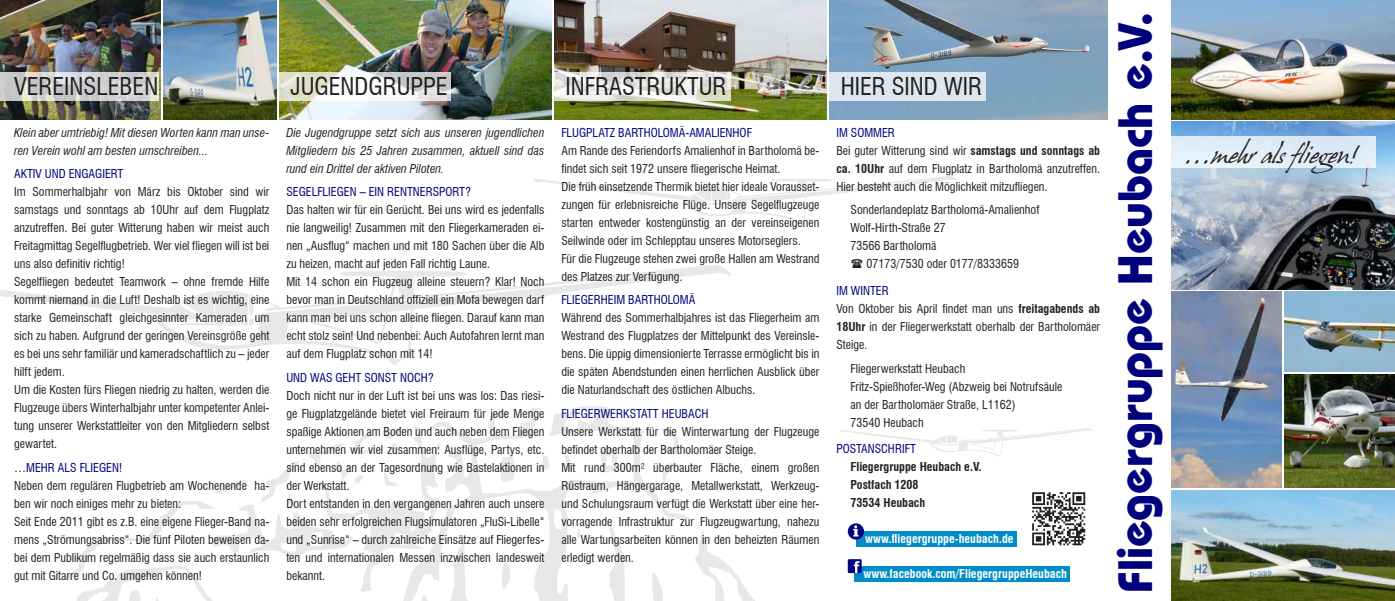
<style>
.page{position:relative;width:1395px;height:601px;background:#fff}
.page>*{position:absolute;margin:0;border:0;box-sizing:border-box;transform-origin:0 0}
.t1{font:700 48px "Bauhaus IT Cby BT";color:#00007d}
.t2{font:condensed 24px "Swiss 721 BT";color:#231f20}
.t3{font:22px "Hans Hand";color:#231f20}
.t4{font:condensed 12px/18px "Swiss 721 BT";color:#231f20}
.t5{font:italic condensed 12px/18px "Swiss 721 BT";color:#231f20;text-align:justify}
.t6{font:condensed 12px "Swiss 721 BT";color:#00007d}
.t7{font:700 condensed 12px "Swiss 721 BT";color:#fff}
.t8{font:700 condensed 12px/18px "Swiss 721 BT";color:#231f20}
.s1{color:#00007d}
.s2{font-weight:700}
</style>
<div class="page">
<svg style="left:65px;top:406px;width:690px;height:195px"></svg>
<svg style="left:840px;top:428px;width:253px;height:29px"></svg>
<svg style="left:0;top:265px;width:731px;height:101px"></svg>
<svg style="left:533px;top:176px;width:425px;height:48px"></svg>
<img style="left:554px;top:0;width:272px;height:119px">
<svg style="left:554px;top:72px;width:177px;height:28px"></svg>
<img style="left:0;top:0;width:160px;height:119px">
<img style="left:163px;top:0;width:113px;height:119px">
<svg style="left:0;top:72px;width:159px;height:28px;background:#d0d1d0"></svg>
<img style="left:279px;top:0;width:272px;height:119px">
<svg style="left:279px;top:72px;width:172px;height:28px"></svg>
<img style="left:829px;top:0;width:278px;height:119px">
<div style="left:829px;top:72px;width:156px;height:28px;background:#dee7f0"></div>
<div style="left:856px;top:531px;width:160px;height:16px;background:#008cc7"></div>
<svg style="left:848px;top:523px;width:16px;height:17px"></svg>
<svg style="left:853px;top:525px;width:5px;height:11px"></svg>
<div style="left:854px;top:566px;width:216px;height:15px;background:#008cc7"></div>
<div style="left:848px;top:559px;width:13px;height:14px;background:#00007d"></div>
<svg style="left:854px;top:561px;width:6px;height:12px"></svg>
<img style="left:1171px;top:490px;width:224px;height:111px">
<img style="left:1171px;top:292px;width:110px;height:196px">
<img style="left:1284px;top:292px;width:111px;height:79px">
<img style="left:1284px;top:374px;width:111px;height:114px">
<img style="left:1171px;top:122px;width:224px;height:167px">
<div style="left:1171px;top:136px;width:204px;height:32px;background:#dfedf8"></div>
<img style="left:1171px;top:0;width:224px;height:119px">
<svg style="left:1032px;top:492px;width:54px;height:54px"></svg>
<svg style="left:1032px;top:492px;width:53px;height:53px"></svg>
<h2 class="t2" style="left:14px;top:72px;width:146px">Vereinsleben</h2>
<h2 class="t2" style="left:291px;top:72px;width:159px">Jugendgruppe</h2>
<h2 class="t2" style="left:566px;top:72px;width:162px">Infrastruktur</h2>
<h2 class="t2" style="left:840px;top:72px;width:143px">Hier sind wir</h2>
<p class="t5" style="left:14px;top:123px;width:257px">Klein aber umtriebig! Mit diesen Worten kann man unse&shy;ren Verein wohl am besten umschreiben...</p>
<p class="t6" style="left:14px;top:167px;width:111px">aktiv und engagiert</p>
<p class="t4" style="left:14px;top:183px;width:257px">Im Sommerhalbjahr von März bis Oktober sind wir samstags und sonntags ab 10Uhr auf dem Flugplatz anzutreffen. Bei guter Witterung haben wir meist auch Freitagmittag Segelflugbetrieb. Wer viel fliegen will ist bei uns also definitiv richtig!<br>Segelfliegen bedeutet Teamwork – ohne fremde Hilfe kommt niemand in die Luft! Deshalb ist es wichtig, eine starke Gemeinschaft gleichgesinnter Kameraden um sich zu haben. Aufgrund der geringen Vereinsgröße geht es bei uns sehr familiär und kameradschaftlich zu – jeder hilft jedem.<br>Um die Kosten fürs Fliegen niedrig zu halten, werden die Flugzeuge übers Winterhalbjahr unter kompetenter Anlei&shy;tung unserer Werkstattleiter von den Mitgliedern selbst gewartet.</p>
<p class="t6" style="left:14px;top:460px;width:51px">…mehr als</p>
<p class="t6" style="left:80px;top:460px;width:44px">Fliegen!</p>
<p class="t4" style="left:14px;top:477px;width:257px">Neben dem regulären Flugbetrieb am Wochenende ha&shy;ben wir noch einiges mehr zu bieten:<br>Seit Ende 2011 gibt es z.B. eine eigene Flieger-Band na&shy;mens „Strömungsabriss“. Die fünf Piloten beweisen da&shy;bei dem Publikum regelmäßig dass sie auch erstaunlich gut mit Gitarre und Co. umgehen können!</p>
<p class="t5" style="left:286px;top:123px;width:259px">Die Jugendgruppe setzt sich aus unseren jugendlichen Mitgliedern bis 25 Jahren zusammen, aktuell sind das rund ein Drittel der aktiven Piloten.</p>
<p class="t6" style="left:286px;top:185px;width:186px">Segelfliegen – ein Rentnersport?</p>
<p class="t4" style="left:286px;top:201px;width:259px">Das halten wir für ein Gerücht. Bei uns wird es jedenfalls nie langweilig! Zusammen mit den Fliegerkameraden ei&shy;nen „Ausflug“ machen und mit 180 Sachen über die Alb zu heizen, macht auf jeden Fall richtig Laune.<br>Mit 14 schon ein Flugzeug alleine steuern? Klar! Noch bevor man in Deutschland offiziell ein Mofa bewegen darf kann man bei uns schon alleine fliegen. Darauf kann man echt stolz sein! Und nebenbei: Auch Autofahren lernt man auf dem Flugplatz schon mit 14!</p>
<p class="t6" style="left:286px;top:370px;width:33px">Und was</p>
<p class="t6" style="left:335px;top:370px;width:100px">geht sonst noch?</p>
<p class="t4" style="left:286px;top:387px;width:259px">Doch nicht nur in der Luft ist bei uns was los: Das riesi&shy;ge Flugplatzgelände bietet viel Freiraum für jede Menge spaßige Aktionen am Boden und auch neben dem Fliegen unternehmen wir viel zusammen: Ausflüge, Partys, etc. sind ebenso an der Tagesordnung wie Bastelaktionen in der Werkstatt.<br>Dort entstanden in den vergangenen Jahren auch unsere beiden sehr erfolgreichen Flugsimulatoren „FluSi-Libelle“ und „Sunrise“ – durch zahlreiche Einsätze auf Fliegerfes&shy;ten und internationalen Messen inzwischen landesweit bekannt.</p>
<p class="t6" style="left:561px;top:125px;width:190px">Flugplatz Bartholomä-Amali enhof</p>
<p class="t4" style="left:561px;top:141px;width:259px">Am Rande des Feriendorfs Amalienhof in Bartholomä be&shy;findet sich seit 1972 unsere fliegerische Heimat.<br>Die früh einsetzende Thermik bietet hier ideale Vorausset&shy;zungen für erlebnisreiche Flüge. Unsere Segelflugzeuge starten entweder kostengünstig an der vereinseigenen Seilwinde oder im Schlepptau unseres Motorseglers.<br>Für die Flugzeuge stehen zwei große Hallen am Westrand des Platzes zur Verfügung.</p>
<p class="t6" style="left:561px;top:293px;width:135px">Fliegerheim Bartholomä</p>
<p class="t4" style="left:561px;top:309px;width:260px;text-align:justify">Während des Sommerhalbjahres ist das Fliegerheim am Westrand des Flugplatzes der Mittelpunkt des Vereinsle&shy;bens. Die üppig dimensionierte Terrasse ermöglicht bis in die späten Abendstunden einen herrlichen Ausblick über die Naturlandschaft des östlichen Albuchs.</p>
<p class="t6" style="left:561px;top:406px;width:147px">Fli egerwerkstatt Heubach</p>
<p class="t4" style="left:561px;top:423px;width:259px">Unsere Werkstatt für die Winterwartung der Flugzeuge befindet oberhalb der Bartholomäer Steige.<br>Mit rund 300m² überbauter Fläche, einem großen Rüstraum, Hängergarage, Metallwerkstatt, Werkzeug&shy;und Schulungsraum verfügt die Werkstatt über eine her&shy;vorragende Infrastruktur zur Flugzeugwartung, nahezu alle Wartungsarbeiten können in den beheizten Räumen erledigt werden.</p>
<p class="t4" style="left:836px;top:123px;width:265px"><span class="s1">Im Sommer<br></span>Bei guter Witterung sind wir <span class="s2">samstags und sonntags ab ca. 10Uhr</span> auf dem Flugplatz in Bartholomä anzutreffen.<br>Hier besteht auch die Möglichkeit mitzufliegen.</p>
<p class="t4" style="left:850px;top:201px;width:190px">Sonderlandeplatz Bartholomä-Amalienhof</p>
<p class="t4" style="left:850px;top:219px;width:97px">Wolf-Hirth-Straße 27</p>
<p class="t4" style="left:850px;top:237px;width:87px">73566 Bartholomä</p>
<p class="t4" style="left:866px;top:255px;width:154px">07173/7530 oder 0177/8333659</p>
<p class="t4" style="left:836px;top:281px;width:265px"><span class="s1">Im Winter<br></span>Von Oktober bis April findet man uns <span class="s2">freitagabends ab<br>18Uhr</span> in der Fliegerwerkstatt oberhalb der Bartholomäer<br>Steige.</p>
<p class="t4" style="left:850px;top:359px;width:213px">Fliegerwerkstatt Heubach<br>Fritz-Spießhofer-Weg (Abzweig bei Notrufsäule an der Bartholomäer Straße, L1162)<br>73540 Heubach</p>
<p class="t6" style="left:836px;top:441px;width:81px">Postanschrift</p>
<p class="t8" style="left:850px;top:458px;width:132px">Fliegergruppe Heubach e.V.<br>Postfach 1208<br>73534 Heubach</p>
<p class="t7" style="left:865px;top:531px;width:150px">www.fliegergruppe-heubach.de</p>
<p class="t7" style="left:863px;top:566px;width:205px">www.facebook.com/FliegergruppeHeubach</p>
<h1 class="t1" style="left:1106px;top:593px;width:582px;rotate:-90deg">Fliegergruppe Heubach e.V.</h1>
<h3 class="t3" style="left:1184px;top:143px;width:175px">...mehr als fliegen!</h3>
</div>
